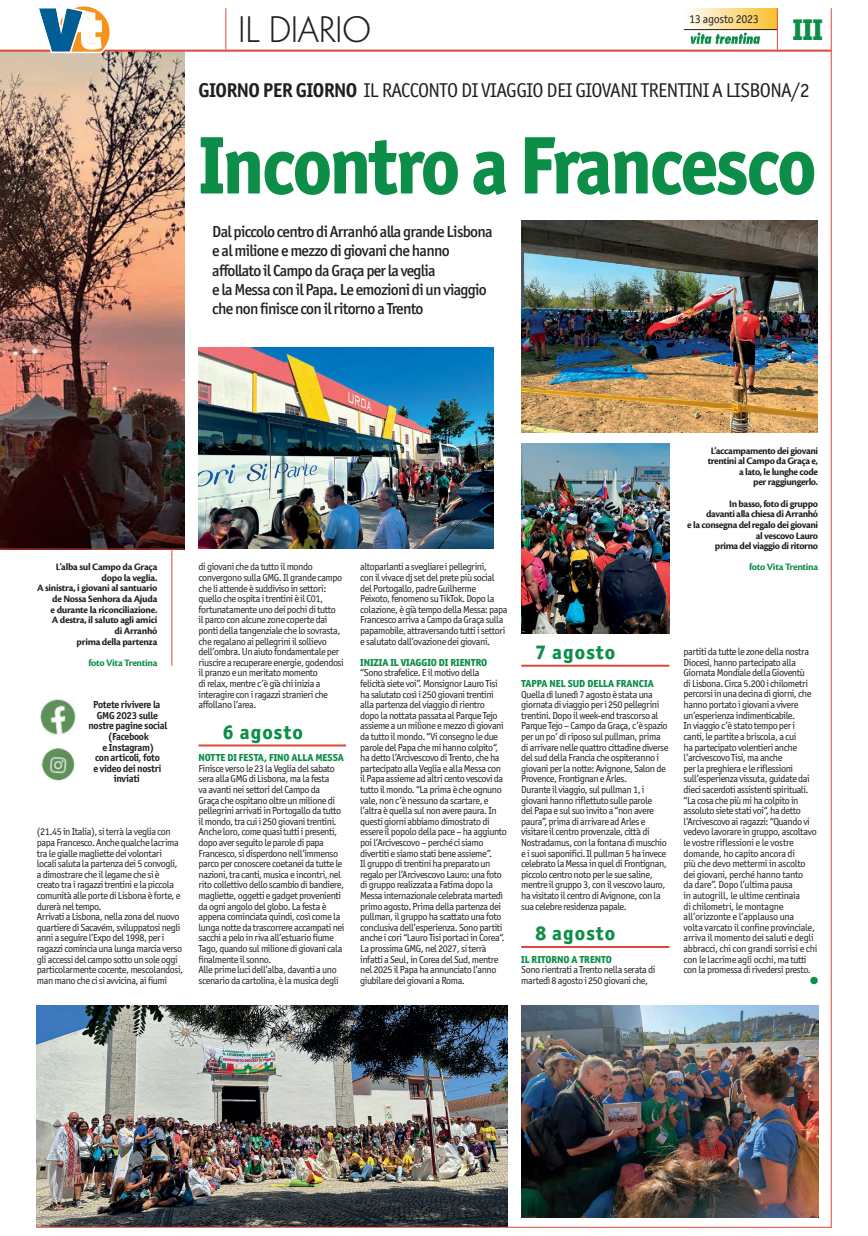
<style>
.page{position:relative;width:868px;height:1236px;background:#fff}
.page>*{position:absolute;margin:0;border:0;box-sizing:border-box;transform-origin:0 0}
.t1{font:800 82px "Officina Sans ITC Std";letter-spacing:-.03em;color:#0c8e48;scale:.92 1}
.t2{font:300 33px "Penumbra Sans Std";letter-spacing:-.01em;color:#231f20}
.t3{font:800 30px "Officina Sans ITC Std";color:#0c8e48}
.t4{font:20px "Officina Sans ITC Std";letter-spacing:-.03em;color:#231f20}
.t5{font:800 20px "Officina Sans ITC Std";letter-spacing:.05em;color:#0c8e48}
.t6{font:500 16px/19.2px "Officina Sans ITC Std";letter-spacing:-.045em;color:#231f20}
.t7{font:12px "Officina Sans ITC Std";letter-spacing:-.025em;color:#231f20}
.t8{font:10.2px/10.6px "Officina Sans ITC Std";letter-spacing:-.045em;color:#231f20}
.t9{font:700 10.2px/10.6px "Cronos Pro";letter-spacing:-.035em;color:#231f20;text-align:right}
.t10{font:700 10.2px/10.6px "Officina Sans ITC Std";letter-spacing:-.03em;color:#231f20;text-align:center}
.t11{font:800 10.2px "Officina Sans ITC Std";letter-spacing:-.01em;color:#0c8e48}
.t12{font:700 10.2px "Cronos Pro";letter-spacing:-.035em;color:#0c8e48}
.t13{font:10.2px "Dixieland Normal";color:#0c8e48}
.s1{font-weight:700}
</style>
<div class="page">
<img style="left:522px;top:443px;width:147px;height:191px">
<img style="left:37px;top:1005px;width:470px;height:221px">
<img style="left:0;top:52px;width:184px;height:496px">
<hr style="left:0;top:548px;width:184px;height:1px;background:#da493c">
<hr style="left:171px;top:549px;width:1px;height:116px;background:#da493c">
<hr style="left:36px;top:1226px;width:795px;height:1px;background:#da493c">
<img style="left:40px;top:699px;width:36px;height:36px">
<img style="left:41px;top:748px;width:35px;height:33px">
<img style="left:522px;top:1005px;width:296px;height:212px">
<div style="left:683px;top:8px;width:94px;height:21px;background:linear-gradient(to right,#fff,#f9c02f)"></div>
<svg style="left:690px;top:32px;width:70px;height:12px"></svg>
<hr style="left:683px;top:29px;width:94px;height:1px;background:#231f20">
<hr style="left:0;top:50px;width:831px;height:2px;background:#da493c">
<hr style="left:777px;top:8px;width:1px;height:42px;background:#da493c">
<hr style="left:225px;top:8px;width:1px;height:42px;background:#da493c">
<hr style="left:830px;top:8px;width:1px;height:1219px;background:#da493c">
<svg style="left:37px;top:6px;width:74px;height:47px"></svg>
<hr style="left:198px;top:744px;width:148px;height:2px;background:#da493c">
<hr style="left:521px;top:664px;width:148px;height:2px;background:#da493c">
<hr style="left:521px;top:945px;width:148px;height:2px;background:#da493c">
<img style="left:522px;top:220px;width:295px;height:212px">
<img style="left:198px;top:347px;width:296px;height:201px">
<p class="t7" style="left:689px;top:12px;width:71px">13 agosto 2023</p>
<h2 class="t2" style="left:238px;top:10px;width:134px">IL DIARIO</h2>
<h3 class="t3" style="left:792px;top:11px;width:32px">III</h3>
<h3 class="t4" style="left:198px;top:79px;width:612px"><span class="s1">GIORNO PER GIORNO</span> IL RACCONTO DI VIAGGIO DEI GIOVANI TRENTINI A LISBONA/2</h3>
<h1 class="t1" style="left:198px;top:114px;width:673px">Incontro a Francesco</h1>
<h3 class="t6" style="left:212px;top:222px;width:282px">Dal piccolo centro di Arranhó alla grande Lisbona e al milione e mezzo di giovani che hanno affollato il Campo da Graça per la veglia<br>e la Messa con il Papa. Le emozioni di un viaggio che non finisce con il ritorno a Trento</h3>
<p class="t9" style="left:37px;top:562px;width:122px">L’alba sul Campo da Graça dopo la veglia.<br>A sinistra, i giovani al santuario de Nossa Senhora da Ajuda<br>e durante la riconciliazione.<br>A destra, il saluto agli amici<br>di Arranhó<br>prima della partenza</p>
<p class="t12" style="left:88px;top:656px;width:70px">foto Vita Trentina</p>
<p class="t10" style="left:88px;top:699px;width:80px">Potete rivivere la<br>GMG 2023 sulle nostre pagine social (Facebook<br>e Instagram)<br>con articoli, foto<br>e video dei nostri inviati</p>
<p class="t8" style="left:37px;top:826px;width:148px">(21.45 in Italia), si terrà la veglia con papa Francesco. Anche qualche lacrima tra le gialle magliette dei volontari locali saluta la partenza dei 5 convogli, a dimostrare che il legame che si è creato tra i ragazzi trentini e la piccola comunità alle porte di Lisbona è forte, e durerà nel tempo.<br>Arrivati a Lisbona, nella zona del nuovo quartiere di Sacavém, sviluppatosi negli anni a seguire l’Expo del 1998, per i ragazzi comincia una lunga marcia verso gli accessi del campo sotto un sole oggi particolarmente cocente, mescolandosi, man mano che ci si avvicina, ai fiumi</p>
<p class="t8" style="left:198px;top:561px;width:147px">di giovani che da tutto il mondo convergono sulla GMG. Il grande campo che li attende è suddiviso in settori: quello che ospita i trentini è il C01, fortunatamente uno dei pochi di tutto<br>il parco con alcune zone coperte dai ponti della tangenziale che lo sovrasta, che regalano ai pellegrini il sollievo dell’ombra. Un aiuto fondamentale per riuscire a recuperare energie, godendosi il pranzo e un meritato momento<br>di relax, mentre c’è già chi inizia a interagire con i ragazzi stranieri che affollano l’area.</p>
<h3 class="t5" style="left:223px;top:719px;width:81px">6 agosto</h3>
<p class="t11" style="left:198px;top:751px;width:147px">NOTTE DI FESTA, FINO ALLA MESSA</p>
<p class="t8" style="left:198px;top:763px;width:147px">Finisce verso le 23 la Veglia del sabato sera alla GMG di Lisbona, ma la festa<br>va avanti nei settori del Campo da<br>Graça che ospitano oltre un milione di pellegrini arrivati in Portogallo da tutto il mondo, tra cui i 250 giovani trentini.<br>Anche loro, come quasi tutti i presenti, dopo aver seguito le parole di papa Francesco, si disperdono nell’immenso parco per conoscere coetanei da tutte le nazioni, tra canti, musica e incontri, nel rito collettivo dello scambio di bandiere, magliette, oggetti e gadget provenienti da ogni angolo del globo. La festa è appena cominciata quindi, così come la lunga notte da trascorrere accampati nei sacchi a pelo in riva all’estuario fiume Tago, quando sul milione di giovani cala finalmente il sonno.<br>Alle prime luci dell’alba, davanti a uno scenario da cartolina, è la musica degli</p>
<p class="t8" style="left:360px;top:561px;width:149px">altoparlanti a svegliare i pellegrini,<br>con il vivace dj set del prete più social del Portogallo, padre Guilherme Peixoto, fenomeno su TikTok. Dopo la colazione, è già tempo della Messa: papa Francesco arriva a Campo da Graça sulla papamobile, attraversando tutti i settori e salutato dall’ovazione dei giovani.</p>
<p class="t11" style="left:360px;top:655px;width:129px">INIZIA IL VIAGGIO DI RIENTRO</p>
<p class="t8" style="left:360px;top:667px;width:148px">“Sono strafelice. E il motivo della felicità siete voi”. Monsignor Lauro Tisi ha salutato così i 250 giovani trentini alla partenza del viaggio di rientro<br>dopo la nottata passata al Parque Tejo assieme a un milione e mezzo di giovani da tutto il mondo. “Vi consegno le due parole del Papa che mi hanno colpito“, ha detto l’Arcivescovo di Trento, che ha partecipato alla Veglia e alla Messa con il Papa assieme ad altri cento vescovi da tutto il mondo. “La prima è che ognuno vale, non c’è nessuno da scartare, e l’altra è quella sul non avere paura. In questi giorni abbiamo dimostrato di essere il popolo della pace – ha aggiunto poi l’Arcivescovo – perché ci siamo divertiti e siamo stati bene assieme”.<br>Il gruppo di trentini ha preparato un regalo per l’Arcivescovo Lauro: una foto di gruppo realizzata a Fatima dopo la Messa internazionale celebrata martedì primo agosto. Prima della partenza dei pullman, il gruppo ha scattato una foto conclusiva dell’esperienza. Sono partiti anche i cori “Lauro Tisi portaci in Corea“.<br>La prossima GMG, nel 2027, si terrà infatti a Seul, in Corea del Sud, mentre nel 2025 il Papa ha annunciato l’anno giubilare dei giovani a Roma.</p>
<h3 class="t5" style="left:535px;top:639px;width:81px">7 agosto</h3>
<p class="t11" style="left:521px;top:677px;width:134px">TAPPA NEL SUD DELLA FRANCIA</p>
<p class="t8" style="left:521px;top:688px;width:149px">Quella di lunedì 7 agosto è stata una giornata di viaggio per i 250 pellegrini trentini. Dopo il week-end trascorso al Parque Tejo – Campo da Graça, c’è spazio per un po’ di riposo sul pullman, prima di arrivare nelle quattro cittadine diverse del sud della Francia che ospiteranno i giovani per la notte: Avignone, Salon de Provence, Frontignan e Arles.<br>Durante il viaggio, sul pullman 1, i giovani hanno riflettuto sulle parole<br>del Papa e sul suo invito a “non avere paura”, prima di arrivare ad Arles e visitare il centro provenzale, città di Nostradamus, con la fontana di muschio e i suoi saponifici. Il pullman 5 ha invece celebrato la Messa in quel di Frontignan, piccolo centro noto per le sue saline, mentre il gruppo 3, con il vescovo lauro, ha visitato il centro di Avignone, con la sua celebre residenza papale.</p>
<h3 class="t5" style="left:535px;top:920px;width:81px">8 agosto</h3>
<p class="t11" style="left:521px;top:952px;width:92px">IL RITORNO A TRENTO</p>
<p class="t8" style="left:521px;top:964px;width:136px">Sono rientrati a Trento nella serata di martedì 8 agosto i 250 giovani che,</p>
<p class="t9" style="left:707px;top:445px;width:112px">L’accampamento dei giovani trentini al Campo da Graça e, a lato, le lunghe code<br>per raggiungerlo.</p>
<p class="t9" style="left:687px;top:498px;width:132px">In basso, foto di gruppo<br>davanti alla chiesa di Arranhó<br>e la consegna del regalo dei giovani al vescovo Lauro<br>prima del viaggio di ritorno</p>
<p class="t12" style="left:749px;top:561px;width:70px">foto Vita Trentina</p>
<p class="t8" style="left:683px;top:646px;width:135px">partiti da tutte le zone della nostra Diocesi, hanno partecipato alla Giornata Mondiale della Gioventù<br>di Lisbona. Circa 5.200 i chilometri percorsi in una decina di giorni, che hanno portato i giovani a vivere un’esperienza indimenticabile.<br>In viaggio c’è stato tempo per i canti, le partite a briscola, a cui<br>ha partecipato volentieri anche l’arcivescovo Tisi, ma anche<br>per la preghiera e le riflessioni sull’esperienza vissuta, guidate dai dieci sacerdoti assistenti spirituali. “La cosa che più mi ha colpito in assoluto siete stati voi“, ha detto l’Arcivescovo ai ragazzi: “Quando vi vedevo lavorare in gruppo, ascoltavo le vostre riflessioni e le vostre domande, ho capito ancora di<br>più che devo mettermi in ascolto dei giovani, perché hanno tanto<br>da dare”. Dopo l’ultima pausa<br>in autogrill, le ultime centinaia<br>di chilometri, le montagne all’orizzonte e l’applauso una<br>volta varcato il confine provinciale, arriva il momento dei saluti e degli abbracci, chi con grandi sorrisi e chi con le lacrime agli occhi, ma tutti con la promessa di rivedersi presto.</p>
<p class="t13" style="left:810px;top:975px;width:10px">l</p>
</div>
